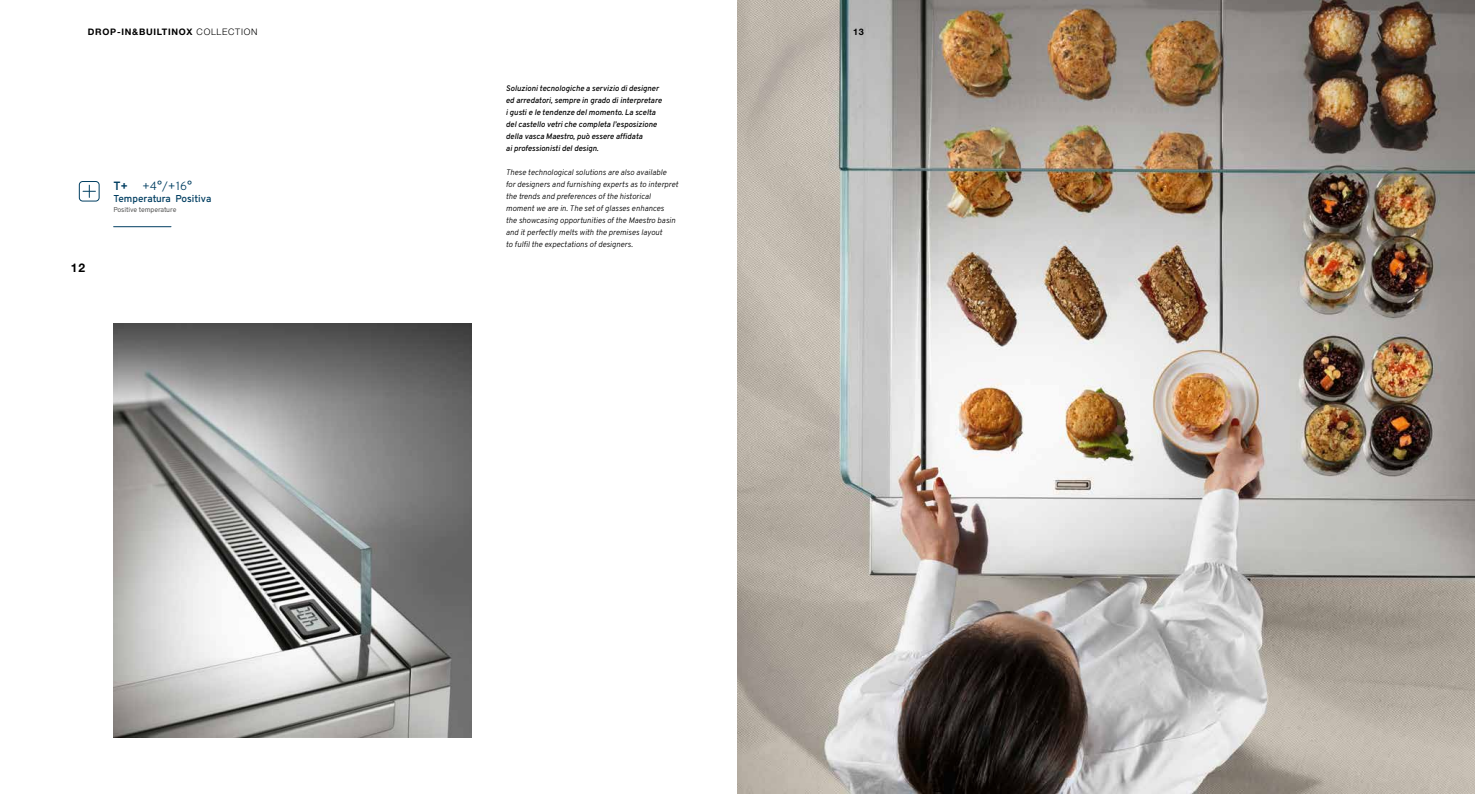
<style>
.page{position:relative;width:1475px;height:794px;background:#fff}
.page>*{position:absolute;margin:0;border:0;box-sizing:border-box;transform-origin:0 0}
.t1{font:300 12px "Overpass";color:#003e61}
.t2{font:700 12px "Helvetica Neue LT Std";color:#000}
.t3{font:600 10px "Overpass";color:#003e61}
.t4{font:700 9px "Helvetica Neue LT Std";letter-spacing:.08em;color:#000}
.t5{font:italic 300 8px/12px "Overpass";color:#000}
.t6{font:italic 600 8px/12px "Overpass";color:#000}
.t7{font:7px "Overpass";letter-spacing:-.02em;color:#575756}
.s1{font-weight:300}
.s2{font-weight:700}
</style>
<div class="page">
<img style="left:113px;top:323px;width:358px;height:414px">
<img style="left:737px;top:0;width:737px;height:794px">
<div style="left:79px;top:181px;width:20px;height:20px;border:1px solid #003e61;border-radius:3px"></div>
<svg style="left:83px;top:185px;width:12px;height:12px"></svg>
<hr style="left:114px;top:226px;width:57px;height:1px;background:#003e61">
<p class="t4" style="left:88px;top:26px;width:171px">DROP-IN&amp;BUILTINOX <span class="s1">COLLECTION</span></p>
<p class="t4" style="left:853px;top:26px;width:12px">13</p>
<h1 class="t2" style="left:71px;top:260px;width:16px">12</h1>
<h1 class="t1" style="left:113px;top:179px;width:80px"><span class="s2">T+</span> +4°/+16°</h1>
<p class="t3" style="left:113px;top:193px;width:99px">Temperatura Positiva</p>
<p class="t7" style="left:113px;top:206px;width:65px">Positive temperature</p>
<p class="t6" style="left:506px;top:82px;width:157px">Soluzioni tecnologiche a servizio di designer ed arredatori, sempre in grado di interpretare i gusti e le tendenze del momento. La scelta del castello vetri che completa l’esposizione della vasca Maestro, può essere affidata<br>ai professionisti del design.</p>
<p class="t5" style="left:506px;top:166px;width:174px">These technological solutions are also available<br>for designers and furnishing experts as to interpret the trends and preferences of the historical moment we are in. The set of glasses enhances<br>the showcasing opportunities of the Maestro basin and it perfectly melts with the premises layout<br>to fulfil the expectations of designers.</p>
</div>
